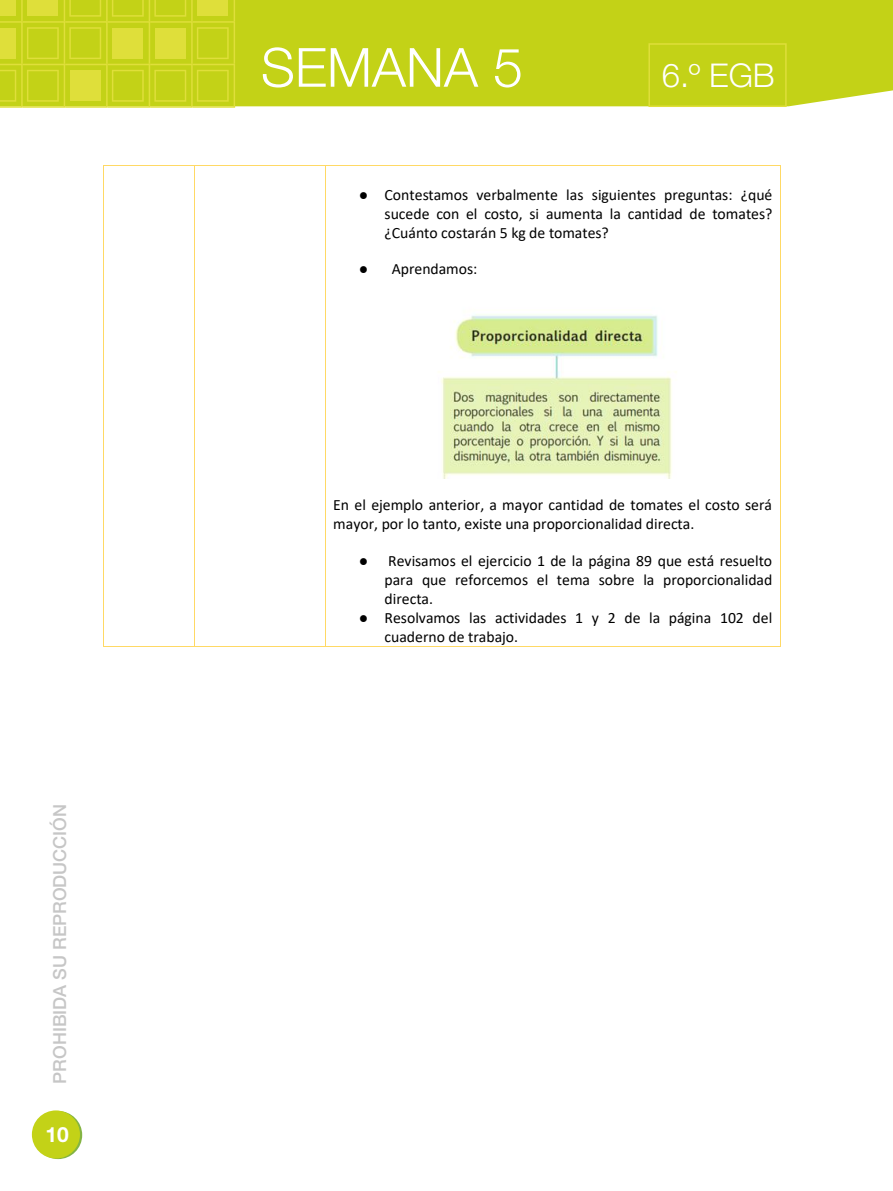
<style>
.page{position:relative;width:893px;height:1191px;background:#fff}
.page>*{position:absolute;margin:0;border:0;box-sizing:border-box;transform-origin:0 0}
.t1{font:300 54px "Helvetica Neue LT Std";color:#fff}
.t2{font:300 32.7px "Helvetica Neue LT Std";color:#fff}
.t3{font:700 21px "Helvetica Neue LT Std";color:#fff}
.t4{font:500 18px "Helvetica Neue LT Std";color:#c6c6c6}
.t5{font:15.75px/19.2px "Calibri";color:#000;text-align:justify}
</style>
<div class="page">
<div style="left:235px;top:0;width:658px;height:106px;background:#c3d217"></div>
<svg style="left:34px;top:1111px;width:48px;height:48px"></svg>
<div style="left:32px;top:1110px;width:48px;height:48px;background:#c3d217;border-radius:50%"></div>
<svg style="left:0;top:0;width:235px;height:108px;background:#ccd623"></svg>
<svg style="left:648px;top:43px;width:139px;height:64px;background:#c4d219"></svg>
<hr style="left:104px;top:165px;width:90px;height:1px;background:#ffd965">
<hr style="left:195px;top:165px;width:130px;height:1px;background:#ffd965">
<hr style="left:326px;top:165px;width:454px;height:1px;background:#ffd965">
<hr style="left:104px;top:166px;width:1px;height:480px;background:#ffd965">
<hr style="left:104px;top:646px;width:90px;height:1px;background:#ffd965">
<hr style="left:194px;top:166px;width:1px;height:480px;background:#ffd965">
<hr style="left:195px;top:646px;width:130px;height:1px;background:#ffd965">
<hr style="left:325px;top:166px;width:1px;height:480px;background:#ffd965">
<hr style="left:326px;top:646px;width:454px;height:1px;background:#ffd965">
<hr style="left:780px;top:166px;width:1px;height:480px;background:#ffd965">
<img style="left:441px;top:314px;width:236px;height:164px">
<p class="t4" style="left:49px;top:1083px;width:281px;rotate:-90deg">PROHIBIDA SU REPRODUCCIÓN</p>
<h3 class="t3" style="left:45px;top:1121px;width:25px">10</h3>
<h1 class="t1" style="left:261px;top:34px;width:264px">SEMANA 5</h1>
<h2 class="t2" style="left:662px;top:55px;width:114px">6.º EGB</h2>
<p class="t5" style="left:385px;top:184px;width:389px;text-indent:-26px">● Contestamos verbalmente las siguientes preguntas: ¿qué sucede con el costo, si aumenta la cantidad de tomates? ¿Cuánto costarán 5 kg de tomates?</p>
<p class="t5" style="left:359px;top:259px;width:120px">● Aprendamos:</p>
<p class="t5" style="left:333px;top:495px;width:440px">En el ejemplo anterior, a mayor cantidad de tomates el costo será mayor, por lo tanto, existe una proporcionalidad directa.</p>
<p class="t5" style="left:385px;top:550px;width:389px;text-indent:-26px">● Revisamos el ejercicio 1 de la página 89 que está resuelto para que reforcemos el tema sobre la proporcionalidad directa.</p>
<p class="t5" style="left:385px;top:608px;width:389px;text-indent:-26px">● Resolvamos las actividades 1 y 2 de la página 102 del cuaderno de trabajo.</p>
</div>
